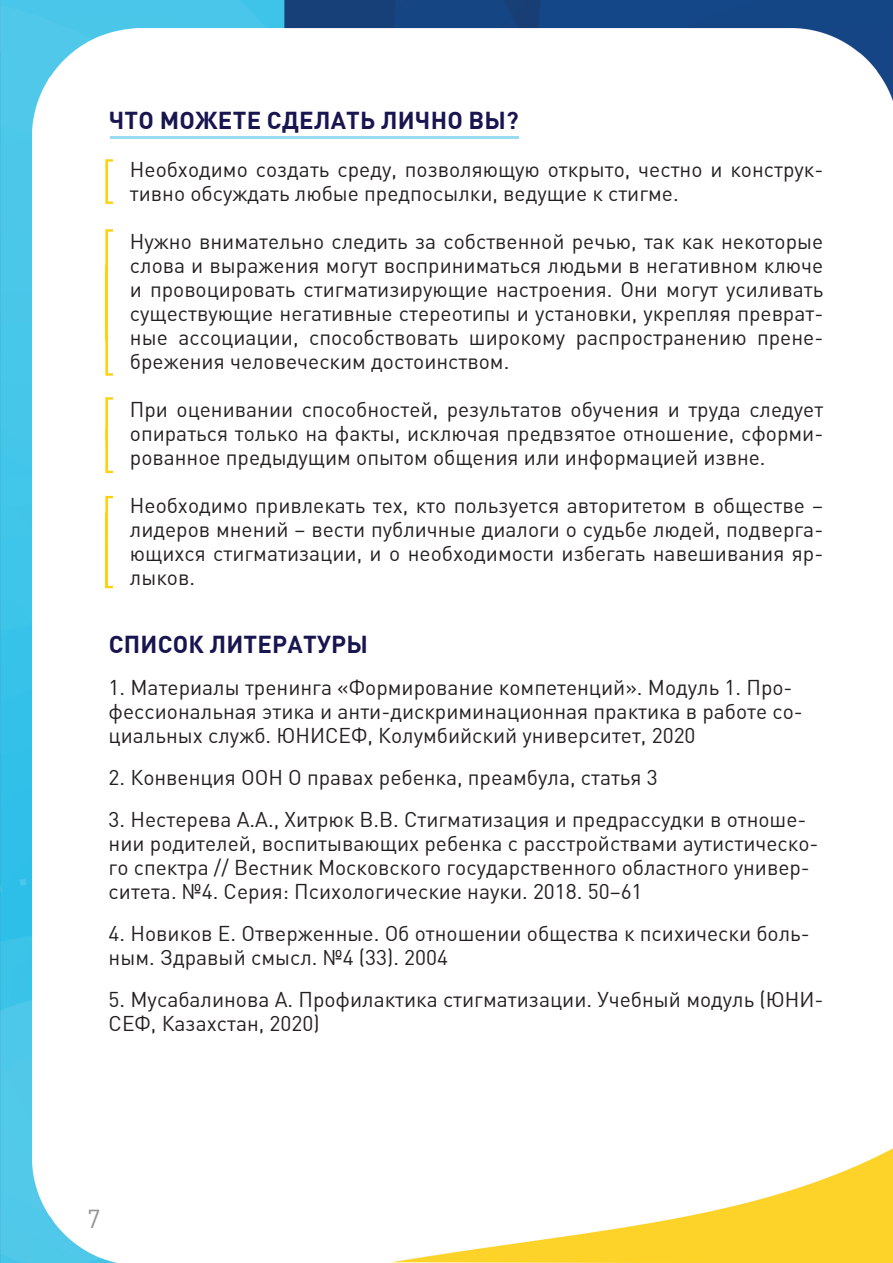
<style>
.page{position:relative;width:893px;height:1263px;background:#fff}
.page>*{position:absolute;margin:0;border:0;box-sizing:border-box;transform-origin:0 0}
.t1{font:25.5px "DIN Pro";color:#939598}
.t2{font:700 24px "DIN Pro";letter-spacing:.01em;color:#181550}
.t3{font:21px/24px "DIN Pro";color:#231f20}
</style>
<div class="page">
<img style="left:284px;top:0;width:609px;height:29px">
<img style="left:0;top:0;width:284px;height:52px">
<img style="left:0;top:52px;width:32px;height:1211px">
<img style="left:805px;top:29px;width:88px;height:72px">
<img style="left:32px;top:29px;width:252px;height:1234px">
<img style="left:392px;top:1148px;width:501px;height:115px">
<svg style="left:105px;top:159px;width:8px;height:45px"></svg>
<svg style="left:105px;top:229px;width:8px;height:45px"></svg>
<svg style="left:105px;top:331px;width:8px;height:45px"></svg>
<hr style="left:105px;top:265px;width:3px;height:75px;background:#fcd10e">
<svg style="left:105px;top:397px;width:8px;height:76px"></svg>
<svg style="left:105px;top:496px;width:8px;height:92px"></svg>
<hr style="left:110px;top:136px;width:409px;height:2px;background:#99daf1">
<p class="t2" style="left:109px;top:101px;width:411px">ЧТО МОЖЕТЕ СДЕЛАТЬ ЛИЧНО ВЫ?</p>
<p class="t3" style="left:130px;top:156px;width:695px">Необходимо создать среду, позволяющую открыто, честно и конструк&shy;тивно обсуждать любые предпосылки, ведущие к стигме.</p>
<p class="t3" style="left:130px;top:228px;width:695px;text-align:justify">Нужно внимательно следить за собственной речью, так как некоторые слова и выражения могут восприниматься людьми в негативном ключе и провоцировать стигматизирующие настроения. Они могут усиливать существующие негативные стереотипы и установки, укрепляя преврат&shy;ные ассоциации, способствовать широкому распространению прене&shy;брежения человеческим достоинством.</p>
<p class="t3" style="left:130px;top:396px;width:695px;text-align:justify">При оценивании способностей, результатов обучения и труда следует опираться только на факты, исключая предвзятое отношение, сформи&shy;рованное предыдущим опытом общения или информацией извне.</p>
<p class="t3" style="left:130px;top:492px;width:695px;text-align:justify">Необходимо привлекать тех, кто пользуется авторитетом в обществе – лидеров мнений – вести публичные диалоги о судьбе людей, подверга&shy;ющихся стигматизации, и о необходимости избегать навешивания яр&shy;лыков.</p>
<p class="t2" style="left:109px;top:624px;width:261px">CПИСОК ЛИТЕРАТУРЫ</p>
<p class="t3" style="left:109px;top:673px;width:696px">1. Материалы тренинга «Формирование компетенций». Модуль 1. Про&shy;фессиональная этика и анти-дискриминационная практика в работе со&shy;циальных служб. ЮНИСЕФ, Колумбийский университет, 2020</p>
<p class="t3" style="left:109px;top:763px;width:551px">2. Конвенция ООН О правах ребенка, преамбула, статья 3</p>
<p class="t3" style="left:109px;top:805px;width:711px">3. Нестерева А.А., Хитрюк В.В. Стигматизация и предрассудки в отноше&shy;нии родителей, воспитывающих ребенка с расстройствами аутистическо&shy;го спектра // Вестник Московского государственного областного универ&shy;ситета. №4. Серия: Психологические науки. 2018. 50–61</p>
<p class="t3" style="left:109px;top:919px;width:703px">4. Новиков Е. Отверженные. Об отношении общества к психически боль&shy;ным. Здравый смысл. №4 (33). 2004</p>
<p class="t3" style="left:109px;top:985px;width:716px">5. Мусабалинова А. Профилактика стигматизации. Учебный модуль (ЮНИ-<br>СЕФ, Казахстан, 2020)</p>
<p class="t1" style="left:87px;top:1199px;width:15px">7</p>
</div>
